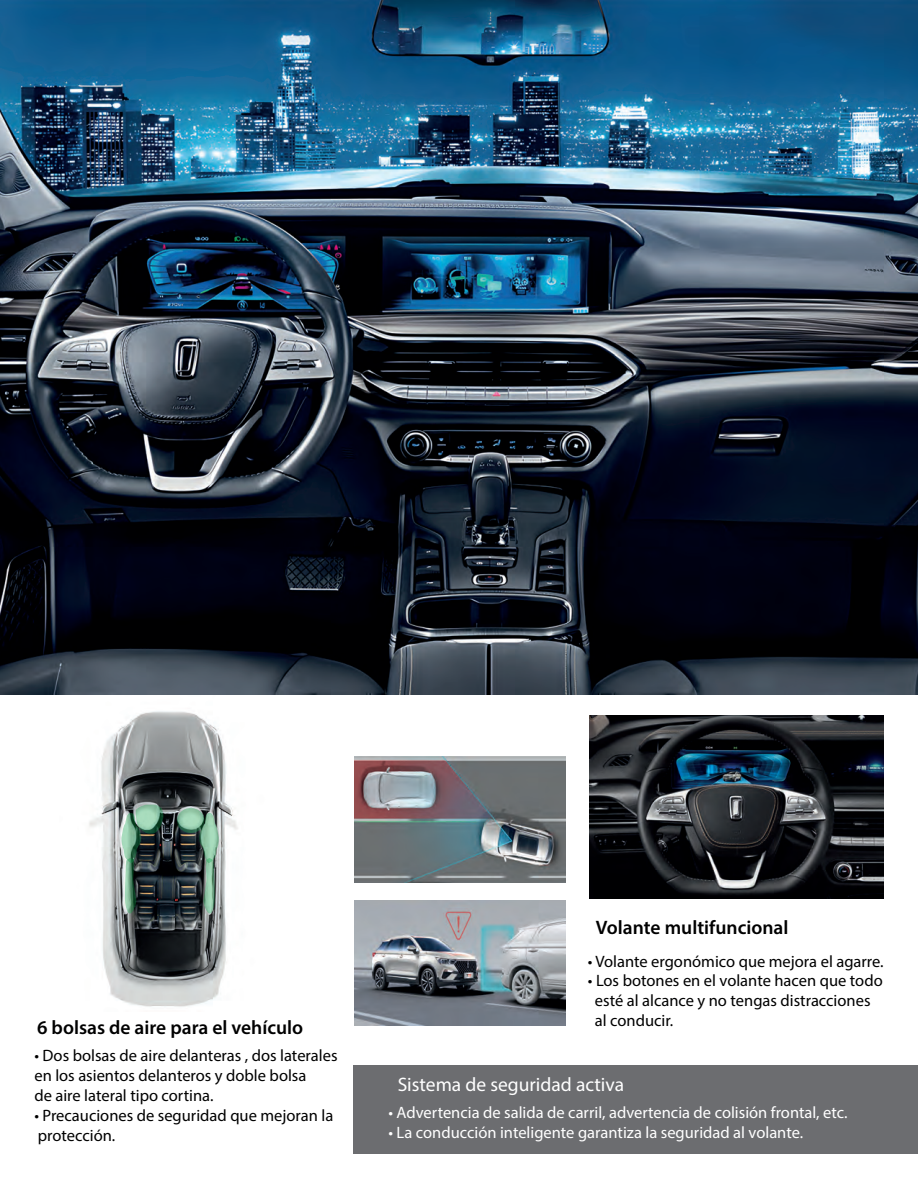
<style>
.page{position:relative;width:918px;height:1188px;background:#fff}
.page>*{position:absolute;margin:0;border:0;box-sizing:border-box;transform-origin:0 0}
.t1{font:600 19.5px "Myriad Pro";color:#000001}
.t2{font:800 19.5px "Lato";color:#fff}
.t3{font:16.5px/19.8px "Myriad Pro";color:#000001}
.t4{font:16.5px "Myriad Pro";color:#fff}
</style>
<div class="page">
<img style="left:89px;top:711px;width:149px;height:296px">
<svg style="left:177px;top:808px;width:28px;height:25px"></svg>
<img style="left:121px;top:805px;width:43px;height:109px">
<svg style="left:199px;top:813px;width:20px;height:101px;background:#779886"></svg>
<img style="left:0;top:0;width:917px;height:694px">
<div style="left:353px;top:1065px;width:565px;height:89px;background:#6c6d70"></div>
<img style="left:590px;top:715px;width:293px;height:184px">
<img style="left:354px;top:756px;width:212px;height:127px">
<img style="left:354px;top:900px;width:212px;height:126px">
<p class="t1" style="left:37px;top:1015px;width:268px">6 bolsas de aire para el vehículo</p>
<p class="t3" style="left:34px;top:1046px;width:305px">• Dos bolsas de aire delanteras , dos laterales en los asientos delanteros y doble bolsa<br>de aire lateral tipo cortina.</p>
<p class="t3" style="left:34px;top:1105px;width:300px">• Precauciones de seguridad que mejoran la protección.</p>
<p class="t1" style="left:596px;top:915px;width:194px">Volante multifuncional</p>
<p class="t3" style="left:588px;top:951px;width:297px">• Volante ergonómico que mejora el agarre.</p>
<p class="t3" style="left:595px;top:971px;width:289px;text-indent:-7px">• Los botones en el volante hacen que todo esté al alcance y no tengas distracciones al conducir.</p>
<p class="t2" style="left:398px;top:1072px;width:228px">Sistema de seguridad activa</p>
<p class="t4" style="left:388px;top:1103px;width:460px">• Advertencia de salida de carril, advertencia de colisión frontal, etc.</p>
<p class="t4" style="left:388px;top:1122px;width:416px">• La conducción inteligente garantiza la seguridad al volante.</p>
</div>
